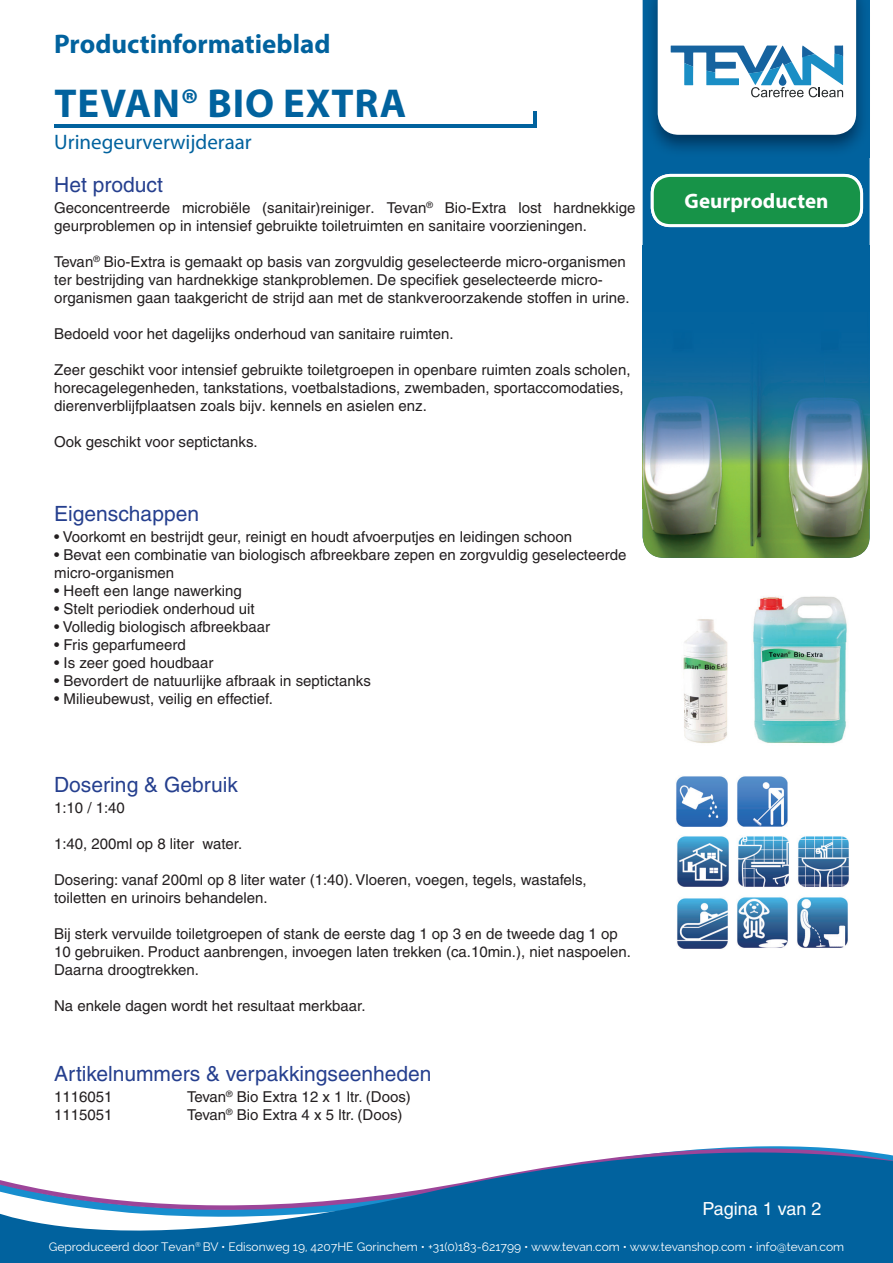
<style>
.page{position:relative;width:893px;height:1263px;background:#fff}
.page>*{position:absolute;margin:0;border:0;box-sizing:border-box;transform-origin:0 0}
.t1{font:700 40.5px "Myriad Pro";letter-spacing:.02em;color:#01629e}
.t2{font:700 27px "Myriad Pro";color:#01629e}
.t3{font:21px "Helvetica";color:#253f8e}
.t4{font:21px "Myriad Pro";color:#01629e}
.t5{font:700 21px "Myriad Pro";color:#fff}
.t6{font:18px "Helvetica";color:#fff}
.t7{font:15px/18px "Helvetica";color:#231f20}
.t8{font:12px "Raleway";color:#fff}
</style>
<div class="page">
<img style="left:683px;top:596px;width:164px;height:148px">
<div style="left:643px;top:0;width:227px;height:246px;background:#01629e"></div>
<img style="left:644px;top:0;width:226px;height:158px">
<div style="left:54px;top:111px;width:482px;height:17px;background:#01629e"></div>
<div style="left:643px;top:246px;width:227px;height:66px;background:#01629e"></div>
<img style="left:643px;top:312px;width:227px;height:246px">
<svg style="left:658px;top:0;width:198px;height:135px"></svg>
<div style="left:54px;top:80px;width:479px;height:44px;background:#fff"></div>
<img style="left:676px;top:776px;width:52px;height:51px">
<img style="left:737px;top:776px;width:51px;height:51px">
<img style="left:677px;top:836px;width:52px;height:51px">
<img style="left:738px;top:836px;width:51px;height:51px">
<img style="left:798px;top:836px;width:51px;height:51px">
<img style="left:677px;top:898px;width:51px;height:51px">
<img style="left:737px;top:897px;width:51px;height:51px">
<img style="left:797px;top:897px;width:51px;height:51px">
<svg style="left:651px;top:174px;width:212px;height:53px"></svg>
<svg style="left:0;top:1146px;width:893px;height:117px;fill:#01629e"></svg>
<h2 class="t2" style="left:54px;top:26px;width:278px">Productinformatieblad</h2>
<h1 class="t1" style="left:55px;top:77px;width:353px">TEVAN® BIO EXTRA</h1>
<h3 class="t4" style="left:54px;top:129px;width:199px">Urinegeurverwijderaar</h3>
<h3 class="t3" style="left:54px;top:172px;width:110px">Het product</h3>
<p class="t7" style="left:54px;top:199px;width:583px">Geconcentreerde microbiële (sanitair)reiniger. Tevan<sup>®</sup> Bio-Extra lost hardnekkige geurproblemen op in intensief gebruikte toiletruimten en sanitaire voorzieningen.</p>
<p class="t7" style="left:54px;top:253px;width:577px">Tevan<sup>®</sup> Bio-Extra is gemaakt op basis van zorgvuldig geselecteerde micro-organismen ter bestrijding van hardnekkige stankproblemen. De specifiek geselecteerde micro&shy;organismen gaan taakgericht de strijd aan met de stankveroorzakende stoffen in urine.</p>
<p class="t7" style="left:54px;top:325px;width:401px">Bedoeld voor het dagelijks onderhoud van sanitaire ruimten.</p>
<p class="t7" style="left:54px;top:361px;width:578px">Zeer geschikt voor intensief gebruikte toiletgroepen in openbare ruimten zoals scholen, horecagelegenheden, tankstations, voetbalstadions, zwembaden, sportaccomodaties, dierenverblijfplaatsen zoals bijv. kennels en asielen enz.</p>
<p class="t7" style="left:54px;top:433px;width:205px">Ook geschikt voor septictanks.</p>
<h3 class="t3" style="left:54px;top:501px;width:146px">Eigenschappen</h3>
<p class="t7" style="left:54px;top:528px;width:520px">• Voorkomt en bestrijdt geur, reinigt en houdt afvoerputjes en leidingen schoon</p>
<p class="t7" style="left:54px;top:546px;width:574px">• Bevat een combinatie van biologisch afbreekbare zepen en zorgvuldig geselecteerde micro-organismen</p>
<p class="t7" style="left:54px;top:582px;width:189px">• Heeft een lange nawerking</p>
<p class="t7" style="left:54px;top:600px;width:202px">• Stelt periodiek onderhoud uit</p>
<p class="t7" style="left:54px;top:618px;width:217px">• Volledig biologisch afbreekbaar</p>
<p class="t7" style="left:54px;top:636px;width:133px">• Fris geparfumeerd</p>
<p class="t7" style="left:54px;top:654px;width:161px">• Is zeer goed houdbaar</p>
<p class="t7" style="left:54px;top:672px;width:318px">• Bevordert de natuurlijke afbraak in septictanks</p>
<p class="t7" style="left:54px;top:690px;width:220px">• Milieubewust, veilig en effectief.</p>
<h3 class="t3" style="left:54px;top:772px;width:185px">Dosering &amp; Gebruik</h3>
<p class="t7" style="left:54px;top:798px;width:72px">1:10 / 1:40</p>
<p class="t7" style="left:54px;top:834px;width:190px">1:40, 200ml op 8 liter water.</p>
<p class="t7" style="left:54px;top:870px;width:534px">Dosering: vanaf 200ml op 8 liter water (1:40). Vloeren, voegen, tegels, wastafels, toiletten en urinoirs behandelen.</p>
<p class="t7" style="left:54px;top:924px;width:578px">Bij sterk vervuilde toiletgroepen of stank de eerste dag 1 op 3 en de tweede dag 1 op<br>10 gebruiken. Product aanbrengen, invoegen laten trekken (ca.10min.), niet naspoelen.<br>Daarna droogtrekken.</p>
<p class="t7" style="left:54px;top:996px;width:313px">Na enkele dagen wordt het resultaat merkbaar.</p>
<h3 class="t3" style="left:54px;top:1061px;width:379px">Artikelnummers &amp; verpakkingseenheden</h3>
<p class="t7" style="left:54px;top:1087px;width:60px">1116051<br>1115051</p>
<p class="t7" style="left:187px;top:1087px;width:225px">Tevan<sup>®</sup> Bio Extra 12 x 1 ltr. (Doos)<br>Tevan<sup>®</sup> Bio Extra 4 x 5 ltr. (Doos)</p>
<h3 class="t5" style="left:685px;top:188px;width:145px">Geurproducten</h3>
<p class="t6" style="left:702px;top:1198px;width:120px">Pagina 1 van 2</p>
<p class="t8" style="left:49px;top:1240px;width:797px">Geproduceerd door Tevan<sup>®</sup> BV • Edisonweg 19, 4207HE Gorinchem • +31(0)183-621799 • www.tevan.com • www.tevanshop.com • info@tevan.com</p>
</div>
